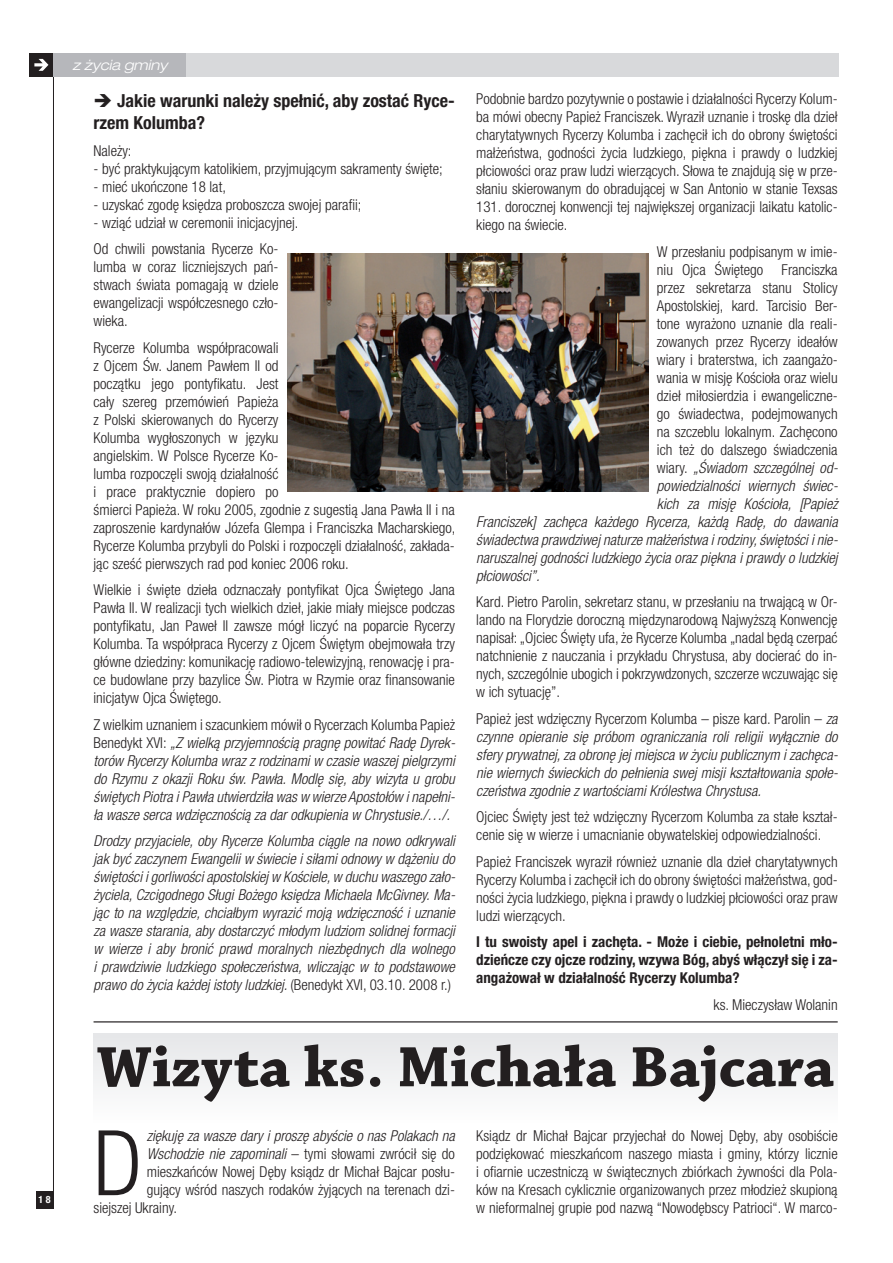
<style>
.page{position:relative;width:893px;height:1263px;background:#fff}
.page>*{position:absolute;margin:0;border:0;box-sizing:border-box;transform-origin:0 0}
.t1{font:300 condensed 90.6px "Helvetica Neue LT Pro";color:#231f20}
.t2{font:700 60px "Chaparral Pro";color:#231f20}
.t3{font:700 condensed 18px/21.6px "Helvetica Neue LT Pro";color:#231f20}
.t4{font:300 condensed 15px/18px "Helvetica Neue LT Pro";color:#231f20;text-align:justify}
.t5{font:italic 300 condensed 15px/18px "Helvetica Neue LT Pro";color:#231f20;text-align:justify}
.t6{font:700 condensed 15px/18px "Helvetica Neue LT Pro";color:#231f20;text-align:justify}
.t7{font:italic 300 expanded 14.25px "Helvetica Neue LT Pro";color:#fff}
.t8{font:700 condensed 10.05px "Helvetica Neue LT Pro";color:#fff}
.s1{font-style:normal}
.s2{font-style:italic}
</style>
<div class="page">
<div style="left:54px;top:53px;width:784px;height:24px;background:#d8d9db"></div>
<div style="left:30px;top:53px;width:23px;height:24px;background:#231f20"></div>
<svg style="left:34px;top:59px;width:14px;height:12px"></svg>
<hr style="left:53px;top:53px;width:1px;height:1155px;background:#231f20">
<div style="left:36px;top:1191px;width:17px;height:17px;background:#231f20"></div>
<div style="left:54px;top:53px;width:132px;height:24px;background:#b6b7bb"></div>
<hr style="left:94px;top:1021px;width:744px;height:1px;background:#231f20">
<div style="left:94px;top:1033px;width:744px;height:90px;background:#f2f2f3"></div>
<img style="left:287px;top:253px;width:361px;height:238px">
<p class="t8" style="left:39px;top:1193px;width:14px">18</p>
<p class="t7" style="left:72px;top:56px;width:97px">z życia gminy</p>
<p class="t3" style="left:94px;top:90px;width:363px">➔ Jakie warunki należy spełnić, aby zostać Ryce&shy;rzem Kolumba?</p>
<p class="t4" style="left:94px;top:141px;width:40px">Należy:</p>
<p class="t4" style="left:94px;top:159px;width:351px">- być praktykującym katolikiem, przyjmującym sakramenty święte;</p>
<p class="t4" style="left:94px;top:177px;width:134px">- mieć ukończone 18 lat,</p>
<p class="t4" style="left:94px;top:195px;width:269px">- uzyskać zgodę księdza proboszcza swojej parafii;</p>
<p class="t4" style="left:94px;top:209px;width:206px;line-height:26.5px">- wziąć udział w ceremonii inicjacyjnej.<br>Od chwili powstania Rycerze Ko-</p>
<p class="t4" style="left:94px;top:258px;width:186px">lumba w coraz liczniejszych pań&shy;stwach świata pomagają w dziele ewangelizacji współczesnego czło&shy;wieka.</p>
<p class="t4" style="left:94px;top:338px;width:363px;text-align:left">Rycerze Kolumba współpracowali<br>z Ojcem Św. Janem Pawłem II od<br>początku jego pontyfikatu. Jest<br>cały szereg przemówień Papieża<br>z Polski skierowanych do Rycerzy<br>Kolumba wygłoszonych w języku<br>angielskim. W Polsce Rycerze Ko-<br>lumba rozpoczęli swoją działalność<br>i prace praktycznie dopiero po<br>śmierci Papieża. W roku 2005, zgodnie z sugestią Jana Pawła II i na zaproszenie kardynałów Józefa Glempa i Franciszka Macharskiego, Rycerze Kolumba przybyli do Polski i rozpoczęli działalność, zakłada&shy;jąc sześć pierwszych rad pod koniec 2006 roku.</p>
<p class="t4" style="left:94px;top:581px;width:363px">Wielkie i święte dzieła odznaczały pontyfikat Ojca Świętego Jana Pawła II. W realizacji tych wielkich dzieł, jakie miały miejsce podczas pontyfikatu, Jan Paweł II zawsze mógł liczyć na poparcie Rycerzy Kolumba. Ta współpraca Rycerzy z Ojcem Świętym obejmowała trzy główne dziedziny: komunikację radiowo-telewizyjną, renowację i pra&shy;ce budowlane przy bazylice Św. Piotra w Rzymie oraz finansowanie inicjatyw Ojca Świętego.</p>
<p class="t5" style="left:94px;top:716px;width:363px"><span class="s1">Z wielkim uznaniem i szacunkiem mówił o Rycerzach Kolumba Papież Benedykt XVI:</span> „Z wielką przyjemnością pragnę powitać Radę Dyrek&shy;torów Rycerzy Kolumba wraz z rodzinami w czasie waszej pielgrzymi do Rzymu z okazji Roku św. Pawła. Modlę się, aby wizyta u grobu świętych Piotra i Pawła utwierdziła was w wierze Apostołów i napełni&shy;ła wasze serca wdzięcznością za dar odkupienia w Chrystusie./…/.</p>
<p class="t5" style="left:94px;top:832px;width:363px">Drodzy przyjaciele, oby Rycerze Kolumba ciągle na nowo odkrywali jak być zaczynem Ewangelii w świecie i siłami odnowy w dążeniu do świętości i gorliwości apostolskiej w Kościele, w duchu waszego zało&shy;życiela, Czcigodnego Sługi Bożego księdza Michaela McGivney. Ma&shy;jąc to na względzie, chciałbym wyrazić moją wdzięczność i uznanie za wasze starania, aby dostarczyć młodym ludziom solidnej formacji w wierze i aby bronić prawd moralnych niezbędnych dla wolnego i prawdziwie ludzkiego społeczeństwa, wliczając w to podstawowe prawo do życia każdej istoty ludzkiej. <span class="s1">(Benedykt XVI, 03.10. 2008 r.)</span></p>
<p class="t4" style="left:476px;top:90px;width:363px">Podobnie bardzo pozytywnie o postawie i działalności Rycerzy Kolum&shy;ba mówi obecny Papież Franciszek. Wyraził uznanie i troskę dla dzieł charytatywnych Rycerzy Kolumba i zachęcił ich do obrony świętości małżeństwa, godności życia ludzkiego, piękna i prawdy o ludzkiej płciowości oraz praw ludzi wierzących. Słowa te znajdują się w prze&shy;słaniu skierowanym do obradującej w San Antonio w stanie Texsas 131. dorocznej konwencji tej największej organizacji laikatu katolic&shy;kiego na świecie.</p>
<p class="t4" style="left:657px;top:242px;width:182px">W przesłaniu podpisanym w imie-</p>
<p class="t4" style="left:657px;top:260px;width:182px">niu Ojca Świętego Franciszka</p>
<p class="t4" style="left:657px;top:278px;width:182px">przez sekretarza stanu Stolicy</p>
<p class="t4" style="left:657px;top:296px;width:182px">Apostolskiej, kard. Tarcisio Ber-</p>
<p class="t4" style="left:657px;top:314px;width:182px">tone wyrażono uznanie dla reali-</p>
<p class="t4" style="left:657px;top:332px;width:182px">zowanych przez Rycerzy ideałów</p>
<p class="t4" style="left:657px;top:350px;width:182px">wiary i braterstwa, ich zaangażo-</p>
<p class="t4" style="left:657px;top:368px;width:182px">wania w misję Kościoła oraz wielu</p>
<p class="t4" style="left:657px;top:386px;width:182px">dzieł miłosierdzia i ewangeliczne-</p>
<p class="t4" style="left:657px;top:404px;width:182px">go świadectwa, podejmowanych</p>
<p class="t4" style="left:657px;top:422px;width:182px">na szczeblu lokalnym. Zachęcono</p>
<p class="t4" style="left:657px;top:440px;width:182px">ich też do dalszego świadczenia</p>
<p class="t5" style="left:657px;top:459px;width:182px"><span class="s1">wiary.</span> „Świadom szczególnej od-</p>
<p class="t5" style="left:657px;top:477px;width:182px">powiedzialności wiernych świec-</p>
<p class="t5" style="left:657px;top:495px;width:182px">kich za misję Kościoła, [Papież</p>
<p class="t5" style="left:476px;top:513px;width:363px">Franciszek] zachęca każdego Rycerza, każdą Radę, do dawania</p>
<p class="t5" style="left:476px;top:531px;width:363px">świadectwa prawdziwej naturze małżeństwa i rodziny, świętości i nie-</p>
<p class="t5" style="left:476px;top:549px;width:363px">naruszalnej godności ludzkiego życia oraz piękna i prawdy o ludzkiej</p>
<p class="t5" style="left:476px;top:567px;width:65px">płciowości”.</p>
<p class="t4" style="left:476px;top:593px;width:363px">Kard. Pietro Parolin, sekretarz stanu, w przesłaniu na trwającą w Or&shy;lando na Florydzie doroczną międzynarodową Najwyższą Konwencję napisał: „Ojciec Święty ufa, że Rycerze Kolumba „nadal będą czerpać natchnienie z nauczania i przykładu Chrystusa, aby docierać do in&shy;nych, szczególnie ubogich i pokrzywdzonych, szczerze wczuwając się w ich sytuację”.</p>
<p class="t5" style="left:476px;top:710px;width:363px"><span class="s1">Papież jest wdzięczny Rycerzom Kolumba – pisze kard. Parolin –</span> za czynne opieranie się próbom ograniczania roli religii wyłącznie do sfery prywatnej, za obronę jej miejsca w życiu publicznym i zachęca&shy;nie wiernych świeckich do pełnienia swej misji kształtowania społe&shy;czeństwa zgodnie z wartościami Królestwa Chrystusa.</p>
<p class="t4" style="left:476px;top:808px;width:363px">Ojciec Święty jest też wdzięczny Rycerzom Kolumba za stałe kształ&shy;cenie się w wierze i umacnianie obywatelskiej odpowiedzialności.</p>
<p class="t4" style="left:476px;top:852px;width:363px">Papież Franciszek wyraził również uznanie dla dzieł charytatywnych Rycerzy Kolumba i zachęcił ich do obrony świętości małżeństwa, god&shy;ności życia ludzkiego, piękna i prawdy o ludzkiej płciowości oraz praw ludzi wierzących.</p>
<p class="t6" style="left:476px;top:933px;width:363px">I tu swoisty apel i zachęta. - Może i ciebie, pełnoletni mło&shy;dzieńcze czy ojcze rodziny, wzywa Bóg, abyś włączył się i za&shy;angażował w działalność Rycerzy Kolumba?</p>
<p class="t4" style="left:714px;top:995px;width:126px">ks. Mieczysław Wolanin</p>
<h2 class="t2" style="left:97px;top:1032px;width:739px">Wizyta ks. Michała Bajcara</h2>
<h1 class="t1" style="left:94px;top:1111px;width:50px">D</h1>
<p class="t5" style="left:147px;top:1127px;width:310px">ziękuję za wasze dary i proszę abyście o nas Polakach na</p>
<p class="t4" style="left:147px;top:1145px;width:310px"><span class="s2">Wschodzie nie zapominali</span> – tymi słowami zwrócił się do</p>
<p class="t4" style="left:147px;top:1163px;width:310px">mieszkańców Nowej Dęby ksiądz dr Michał Bajcar posłu-</p>
<p class="t4" style="left:147px;top:1181px;width:310px">gujący wśród naszych rodaków żyjących na terenach dzi-</p>
<p class="t4" style="left:94px;top:1199px;width:85px">siejszej Ukrainy.</p>
<p class="t4" style="left:476px;top:1127px;width:363px">Ksiądz dr Michał Bajcar przyjechał do Nowej Dęby, aby osobiście podziękować mieszkańcom naszego miasta i gminy, którzy licznie i ofiarnie uczestniczą w świątecznych zbiórkach żywności dla Pola&shy;ków na Kresach cyklicznie organizowanych przez młodzież skupioną w nieformalnej grupie pod nazwą “Nowodębscy Patrioci“. W marco-</p>
</div>
